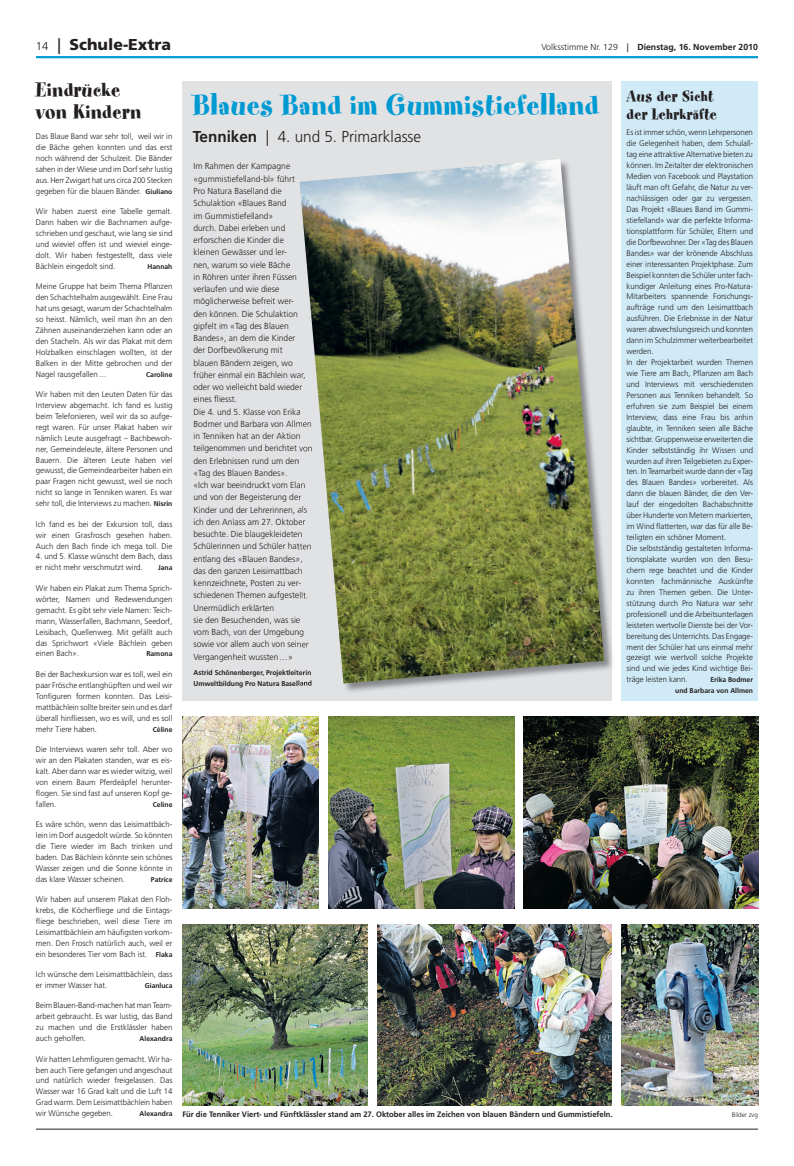
<style>
.page{position:relative;width:794px;height:1166px;background:#fff}
.page>*{position:absolute;margin:0;border:0;box-sizing:border-box;transform-origin:0 0}
.t1{font:32.38px "Spumoni LP";letter-spacing:.02em;color:#009ad3}
.t2{font:22.75px/21.9px "Spumoni LP";letter-spacing:.02em;color:#231f20}
.t3{font:17.5px/18.4px "Spumoni LP";letter-spacing:.02em;color:#231f20}
.t4{font:300 15.75px "Frutiger LT Std";color:#231f20}
.t5{font:900 15.75px "Frutiger LT Std";color:#231f20}
.t6{font:300 8.75px/12.2px "Frutiger LT Std";color:#231f20}
.t7{font:700 8.75px "Frutiger LT Std";color:#231f20}
.t8{font:300 8.05px/10.9px "Frutiger LT Std";letter-spacing:-.005em;color:#231f20;text-align:justify}
.t9{font:300 8.05px/10.9px "Frutiger LT Std";letter-spacing:-.005em;color:#231f20;text-align:justify;scale:.96 1}
.t10{font:700 7.88px "Frutiger LT Std";color:#231f20}
.t11{font:700 7px/10.5px "Frutiger LT Std";color:#231f20}
.t12{font:300 6.56px "Frutiger LT Std";color:#231f20}
.s1{font-weight:300;font-size:11.38px}
.s2{font-weight:400}
.s3{font-weight:300}
.s4{font-weight:700}
.s5{font-weight:700;font-size:7px}
</style>
<div class="page">
<hr style="left:36px;top:1129px;width:722px;height:1px;background:#231f20">
<hr style="left:36px;top:56px;width:722px;height:2px;background:#009ad3">
<div style="left:182px;top:82px;width:429px;height:619px;background:#e1e2e4"></div>
<img style="left:311px;top:158px;width:302px;height:535px">
<svg style="left:299px;top:683px;width:12px;height:3px"></svg>
<img style="left:299px;top:159px;width:305px;height:524px">
<div style="left:621px;top:82px;width:137px;height:619px;background:#d0ebf7"></div>
<img style="left:182px;top:716px;width:137px;height:193px">
<img style="left:621px;top:924px;width:137px;height:182px">
<img style="left:329px;top:716px;width:185px;height:193px">
<img style="left:182px;top:924px;width:186px;height:182px">
<img style="left:524px;top:716px;width:234px;height:193px">
<img style="left:377px;top:924px;width:234px;height:182px">
<h3 class="t5" style="left:36px;top:35px;width:137px"><span class="s1">14</span> <span class="s2">|</span> Schule-Extra</h3>
<p class="t7" style="left:541px;top:41px;width:218px"><span class="s3">Volksstimme Nr. 129</span> <span class="s2">|</span> Dienstag, 16. November 2010</p>
<h1 class="t1" style="left:193px;top:88px;width:407px">Blaues Band im Gummistiefelland</h1>
<h3 class="t4" style="left:193px;top:128px;width:230px"><span class="s4">Tenniken</span> | 4. und 5. Primarklasse</h3>
<p class="t6" style="left:193px;top:160px;width:120px">Im Rahmen der Kampagne «gummistiefelland-bl» führt<br>Pro Natura Baselland die<br>Schulaktion «Blaues Band<br>im Gummistiefelland»<br>durch. Dabei erleben und erforschen die Kinder die<br>kleinen Gewässer und ler-<br>nen, warum so viele Bäche<br>in Röhren unter ihren Füssen verlaufen und wie diese möglicherweise befreit wer-<br>den können. Die Schul aktion gipfelt im «Tag des Blauen<br>Bandes», an dem die Kinder<br>der Dorfbevölkerung mit<br>blauen Bändern zeigen, wo früher einmal ein Bächlein war, oder wo vielleicht bald wieder eines fliesst.<br>Die 4. und 5. Klasse von Erika<br>Bodmer und Barbara von Allmen in Tenniken hat an der Aktion teilgenommen und berichtet von den Erlebnissen rund um den «Tag des Blauen Bandes».<br>«Ich war beeindruckt vom Elan und von der Begeisterung der<br>Kinder und der Lehrerinnen, als ich den Anlass am 27. Oktober besuchte. Die blaugekleideten<br>Schülerinnen und Schüler hatten entlang des «Blauen Bandes», das den ganzen Leisimattbach kennzeichnete, Posten zu ver&shy;schiedenen Themen aufgestellt.<br>Unermüdlich erklärten<br>sie den Besuchenden, was sie vom Bach, von der Umgebung sowie vor allem auch von seiner<br>Vergangenheit wussten …»</p>
<p class="t11" style="left:193px;top:667px;width:120px">Astrid Schönenberger, Projektleiterin<br>Umweltbildung Pro Natura Baselland</p>
<h2 class="t2" style="left:36px;top:81px;width:107px">Eindrücke von Kindern</h2>
<p class="t8" style="left:36px;top:131px;width:138px">Das Blaue Band war sehr toll, weil wir in die Bäche gehen konnten und das erst noch während der Schulzeit. Die Bänder sahen in der Wiese und im Dorf sehr lustig aus. Herr Zwigart hat uns circa 200 Stecken gegeben für die blauen Bänder. <span class="s5">Giuliano</span></p>
<p class="t8" style="left:36px;top:206px;width:138px">Wir haben zuerst eine Tabelle gemalt.<br>Dann haben wir die Bachnamen aufge&shy;schrieben und geschaut, wie lang sie sind und wieviel offen ist und wieviel einge&shy;dolt. Wir haben festgestellt, dass viele Bächlein eingedolt sind.</p>
<h3 class="t3" style="left:626px;top:88px;width:92px">Aus der Sicht der Lehrkräfte</h3>
<p class="t8" style="left:626px;top:127px;width:128px;text-align:left">Es ist immer schön, wenn Lehrpersonen die Gelegenheit haben, dem Schulall&shy;tag eine attraktive Alternative bieten zu können. Im Zeitalter der elektronischen Medien von Facebook und Playstation läuft man oft Gefahr, die Natur zu ver&shy;nachlässigen oder gar zu vergessen.<br>Das Projekt «Blaues Band im Gummi&shy;stiefelland» war die perfekte Informa&shy;tionsplattform für Schüler, Eltern und die Dorfbewohner. Der «Tag des Blauen Bandes» war der krönende Abschluss einer interessanten Projektphase. Zum Beispiel konnten die Schüler unter fach&shy;kundiger Anleitung eines Pro-Natura-Mitarbeiters spannende Forschungs&shy;aufträge rund um den Leisimattbach ausführen. Die Erlebnisse in der Natur waren abwechslungsreich und konnten dann im Schulzimmer weiterbearbeitet werden.<br>In der Projektarbeit wurden Themen wie Tiere am Bach, Pflanzen am Bach und Interviews mit verschiedensten Personen aus Tenniken behandelt. So erfuhren sie zum Beispiel bei einem Interview, dass eine Frau bis anhin glaubte, in Tenniken seien alle Bäche sichtbar. Gruppenweise erweiterten die Kinder selbstständig ihr Wissen und wurden auf ihren Teilgebieten zu Exper&shy;ten. In Teamarbeit wurde dann der «Tag des Blauen Bandes» vor bereitet. Als dann die blauen Bänder, die den Ver&shy;lauf der eingedolten Bachabschnitte über Hunderte von Metern markierten, im Wind flatterten, war das für alle Be&shy;teiligten ein schöner Moment.<br>Die selbstständig gestalteten Informa&shy;tionsplakate wurden von den Besu&shy;chern rege beachtet und die Kinder konnten fachmännische Auskünfte zu ihren Themen geben. Die Unter&shy;stützung durch Pro Natura war sehr professionell und die Arbeitsunter lagen leisteten wertvolle Dienste bei der Vor&shy;bereitung des Unterrichts. Das Engage&shy;ment der Schüler hat uns einmal mehr gezeigt wie wertvoll solche Projekte sind und wie jedes Kind wichtige Bei&shy;träge leisten kann.</p>
<p class="t11" style="left:147px;top:261px;width:26px">Hannah</p>
<p class="t8" style="left:36px;top:281px;width:138px">Meine Gruppe hat beim Thema Pflanzen den Schachtelhalm ausgewählt. Eine Frau hat uns gesagt, warum der Schachtelhalm so heisst. Nämlich, weil man ihn an den Zähnen auseinanderziehen kann oder an den Stacheln. Als wir das Plakat mit dem Holzbalken einschlagen wollten, ist der Balken in der Mitte gebrochen und der Nagel rausgefallen …</p>
<p class="t11" style="left:146px;top:369px;width:28px">Caroline</p>
<p class="t8" style="left:36px;top:389px;width:138px">Wir haben mit den Leuten Daten für das Interview abgemacht. Ich fand es lustig beim Telefonieren, weil wir da so aufge&shy;regt waren. Für unser Plakat haben wir nämlich Leute ausgefragt – Bachbewoh&shy;ner, Gemeindeleute, ältere Personen und Bauern. Die älteren Leute haben viel gewusst, die Gemeindearbeiter haben ein paar Fragen nicht gewusst, weil sie noch nicht so lange in Tenniken waren. Es war sehr toll, die Interviews zu machen. <span class="s5">Nisrin</span></p>
<p class="t8" style="left:36px;top:518px;width:138px">Ich fand es bei der Exkursion toll, dass wir einen Grasfrosch gesehen haben.<br>Auch den Bach finde ich mega toll. Die</p>
<p class="t8" style="left:36px;top:551px;width:138px">4. und 5. Klasse wünscht dem Bach, dass er nicht mehr verschmutzt wird.</p>
<p class="t11" style="left:158px;top:563px;width:16px">Jana</p>
<p class="t8" style="left:36px;top:583px;width:138px">Wir haben ein Plakat zum Thema Sprich&shy;wörter, Namen und Redewendungen gemacht. Es gibt sehr viele Namen: Teich&shy;mann, Wasserfallen, Bachmann, Seedorf, Leisibach, Quellenweg. Mit gefällt auch das Sprichwort «Viele Bächlein geben einen Bach».</p>
<p class="t11" style="left:146px;top:649px;width:28px">Ramona</p>
<p class="t8" style="left:36px;top:669px;width:138px">Bei der Bachexkursion war es toll, weil ein paar Frösche entlanghüpften und weil wir Tonfiguren formen konnten. Das Leisi&shy;mattbächlein sollte breiter sein und es darf überall hinfliessen, wo es will, und es soll mehr Tiere haben.</p>
<p class="t11" style="left:675px;top:675px;width:79px;text-align:right">Erika Bodmer<br>und Barbara von Allmen</p>
<p class="t11" style="left:153px;top:724px;width:21px">Céline</p>
<p class="t8" style="left:36px;top:744px;width:138px">Die Interviews waren sehr toll. Aber wo wir an den Plakaten standen, war es eis&shy;kalt. Aber dann war es wieder witzig, weil von einem Baum Pferdeäpfel herunter&shy;flogen. Sie sind fast auf unseren Kopf ge&shy;fallen.</p>
<p class="t11" style="left:153px;top:799px;width:21px">Celine</p>
<p class="t8" style="left:36px;top:819px;width:138px">Es wäre schön, wenn das Leisimattbäch&shy;lein im Dorf ausgedolt würde. So könnten die Tiere wieder im Bach trinken und baden. Das Bächlein könnte sein schönes Wasser zeigen und die Sonne könnte in das klare Wasser scheinen.</p>
<p class="t11" style="left:151px;top:874px;width:23px">Patrice</p>
<p class="t8" style="left:36px;top:894px;width:138px">Wir haben auf unserem Plakat den Floh&shy;krebs, die Köcherfliege und die Eintags&shy;fliege beschrieben, weil diese Tiere im Leisimattbächlein am häufigsten vorkom&shy;men. Den Frosch natürlich auch, weil er ein besonderes Tier vom Bach ist. <span class="s5">Flaka</span></p>
<p class="t8" style="left:36px;top:969px;width:138px">Ich wünsche dem Leisimattbächlein, dass er immer Wasser hat.</p>
<p class="t11" style="left:145px;top:980px;width:29px">Gianluca</p>
<p class="t9" style="left:36px;top:1000px;width:144px">Beim Blauen-Band-machen hat man Team&shy;arbeit gebraucht. Es war lustig, das Band zu machen und die Erstklässler haben auch geholfen.</p>
<p class="t11" style="left:140px;top:1033px;width:34px">Alexandra</p>
<p class="t8" style="left:36px;top:1053px;width:138px">Wir hatten Lehmfiguren gemacht. Wir ha&shy;ben auch Tiere gefangen und angeschaut und natürlich wieder freigelassen. Das Wasser war 16 Grad kalt und die Luft 14<br>Grad warm. Dem Leisimattbächlein haben wir Wünsche gegeben.</p>
<p class="t11" style="left:140px;top:1108px;width:34px">Alexandra</p>
<p class="t10" style="left:182px;top:1109px;width:432px">Für die Tenniker Viert- und Fünftklässler stand am 27. Oktober alles im Zeichen von blauen Bändern und Gummistiefeln.</p>
<p class="t12" style="left:732px;top:1111px;width:28px">Bilder zvg</p>
</div>
